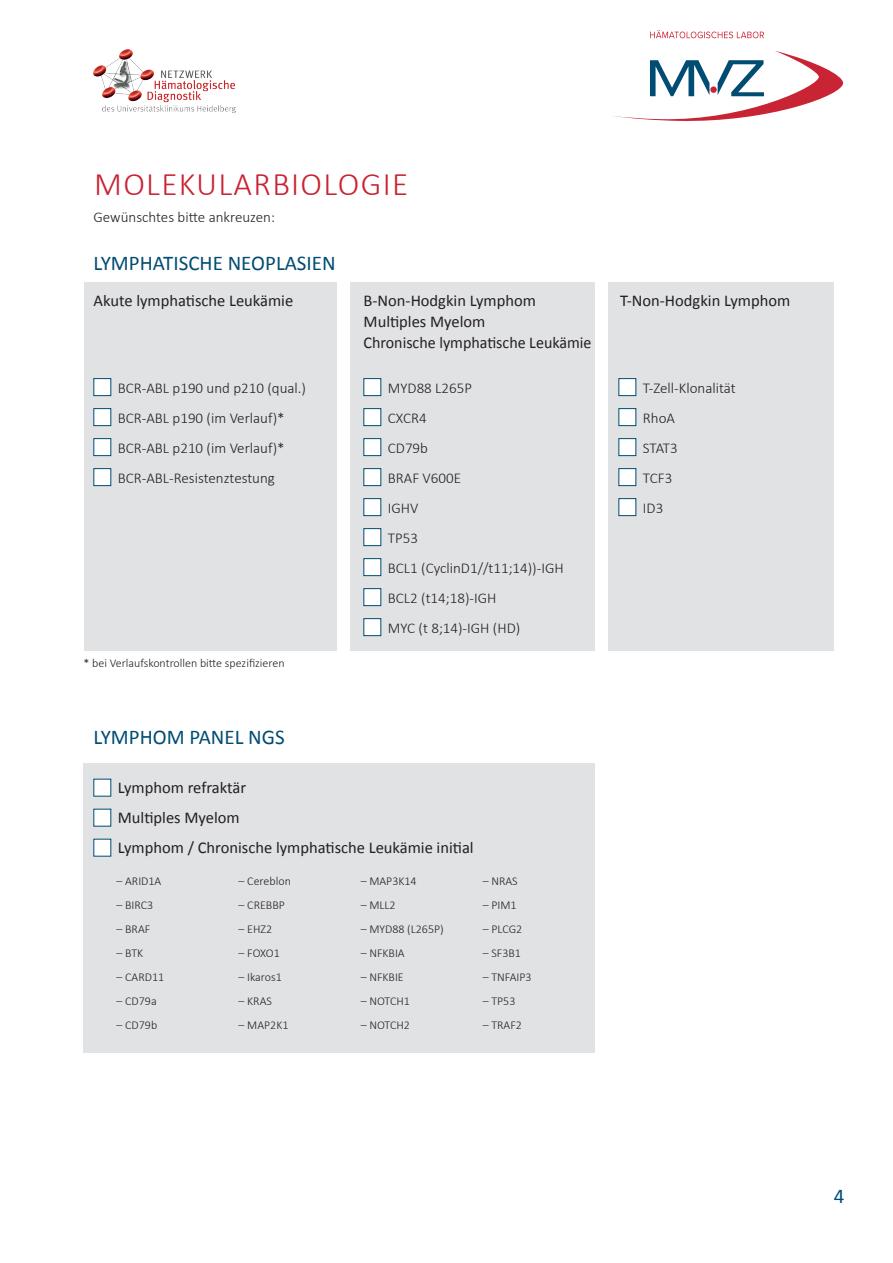
<style>
.page{position:relative;width:893px;height:1263px;background:#fff}
.page>*{position:absolute;margin:0;border:0;box-sizing:border-box;transform-origin:0 0}
.t1{font:300 33px "Calibri";letter-spacing:.04em;color:#c82434}
.t2{font:21px "Calibri";color:#004c72}
.t3{font:16.5px/30px "Calibri";color:#231f20}
.t4{font:300 15px/30px "Calibri";color:#231f20}
.t5{font:300 12px "Calibri";color:#231f20}
</style>
<div class="page">
<svg style="left:650px;top:30px;width:114px;height:8px"></svg>
<svg style="left:613px;top:51px;width:230px;height:70px"></svg>
<img style="left:94px;top:49px;width:141px;height:63px">
<div style="left:84px;top:764px;width:511px;height:289px;background:#e1e2e4"></div>
<div style="left:84px;top:283px;width:253px;height:368px;background:#e1e2e4"></div>
<div style="left:350px;top:283px;width:245px;height:368px;background:#e1e2e4"></div>
<div style="left:608px;top:283px;width:226px;height:368px;background:#e1e2e4"></div>
<div style="left:94px;top:378px;width:17px;height:18px;background:#fff;border:1px solid #004c72"></div>
<div style="left:364px;top:378px;width:17px;height:18px;background:#fff;border:1px solid #004c72"></div>
<div style="left:619px;top:378px;width:17px;height:18px;background:#fff;border:1px solid #004c72"></div>
<div style="left:94px;top:408px;width:17px;height:18px;background:#fff;border:1px solid #004c72"></div>
<div style="left:364px;top:408px;width:17px;height:18px;background:#fff;border:1px solid #004c72"></div>
<div style="left:619px;top:408px;width:17px;height:18px;background:#fff;border:1px solid #004c72"></div>
<div style="left:94px;top:438px;width:17px;height:18px;background:#fff;border:1px solid #004c72"></div>
<div style="left:364px;top:438px;width:17px;height:18px;background:#fff;border:1px solid #004c72"></div>
<div style="left:619px;top:438px;width:17px;height:18px;background:#fff;border:1px solid #004c72"></div>
<div style="left:94px;top:468px;width:17px;height:18px;background:#fff;border:1px solid #004c72"></div>
<div style="left:364px;top:468px;width:17px;height:18px;background:#fff;border:1px solid #004c72"></div>
<div style="left:619px;top:468px;width:17px;height:18px;background:#fff;border:1px solid #004c72"></div>
<div style="left:364px;top:498px;width:17px;height:18px;background:#fff;border:1px solid #004c72"></div>
<div style="left:619px;top:498px;width:17px;height:18px;background:#fff;border:1px solid #004c72"></div>
<div style="left:364px;top:528px;width:17px;height:18px;background:#fff;border:1px solid #004c72"></div>
<div style="left:364px;top:558px;width:17px;height:18px;background:#fff;border:1px solid #004c72"></div>
<div style="left:364px;top:588px;width:17px;height:18px;background:#fff;border:1px solid #004c72"></div>
<div style="left:364px;top:618px;width:17px;height:18px;background:#fff;border:1px solid #004c72"></div>
<div style="left:94px;top:779px;width:17px;height:17px;background:#fff"></div>
<div style="left:94px;top:809px;width:17px;height:17px;background:#fff"></div>
<div style="left:94px;top:839px;width:17px;height:17px;background:#fff"></div>
<h1 class="t1" style="left:94px;top:163px;width:315px">MOLEKULARBIOLOGIE</h1>
<p class="t4" style="left:94px;top:202px;width:183px">Gewünschtes bitte ankreuzen:</p>
<h2 class="t2" style="left:94px;top:250px;width:244px">LYMPHATISCHE NEOPLASIEN</h2>
<p class="t3" style="left:94px;top:285px;width:201px">Akute lymphatische Leukämie</p>
<p class="t3" style="left:364px;top:285px;width:174px">B-Non-Hodgkin Lymphom</p>
<p class="t3" style="left:620px;top:285px;width:172px">T-Non-Hodgkin Lymphom</p>
<p class="t3" style="left:364px;top:310px;width:229px;line-height:21px">Multiples Myelom<br>Chronische lymphatische Leukämie</p>
<p class="t4" style="left:118px;top:373px;width:190px">BCR-ABL p190 und p210 (qual.)</p>
<p class="t4" style="left:388px;top:373px;width:86px">MYD88 L265P</p>
<p class="t4" style="left:643px;top:373px;width:94px">T-Zell-Klonalität</p>
<p class="t4" style="left:118px;top:403px;width:168px">BCR-ABL p190 (im Verlauf)*</p>
<p class="t4" style="left:388px;top:403px;width:40px">CXCR4</p>
<p class="t4" style="left:643px;top:403px;width:34px">RhoA</p>
<p class="t4" style="left:118px;top:433px;width:168px">BCR-ABL p210 (im Verlauf)*</p>
<p class="t4" style="left:388px;top:433px;width:42px">CD79b</p>
<p class="t4" style="left:643px;top:433px;width:36px">STAT3</p>
<p class="t4" style="left:118px;top:463px;width:159px">BCR-ABL-Resistenztestung</p>
<p class="t4" style="left:388px;top:463px;width:75px">BRAF V600E</p>
<p class="t4" style="left:643px;top:463px;width:31px">TCF3</p>
<p class="t4" style="left:388px;top:493px;width:32px">IGHV</p>
<p class="t4" style="left:643px;top:493px;width:22px">ID3</p>
<p class="t4" style="left:388px;top:523px;width:177px">TP53<br>BCL1 (CyclinD1//t11;14))-IGH<br>BCL2 (t14;18)-IGH<br>MYC (t 8;14)-IGH (HD)</p>
<p class="t5" style="left:84px;top:656px;width:202px">* bei Verlaufskontrollen bitte spezifizieren</p>
<h2 class="t2" style="left:94px;top:724px;width:193px">LYMPHOM PANEL NGS</h2>
<p class="t3" style="left:118px;top:772px;width:357px">Lymphom refraktär<br>Multiples Myelom<br>Lymphom / Chronische lymphatische Leukämie initial</p>
<p class="t5" style="left:117px;top:873px;width:46px">– ARID1A</p>
<p class="t5" style="left:117px;top:897px;width:38px">– BIRC3</p>
<p class="t5" style="left:117px;top:921px;width:35px">– BRAF</p>
<p class="t5" style="left:117px;top:945px;width:28px">– BTK</p>
<p class="t5" style="left:117px;top:969px;width:49px">– CARD11</p>
<p class="t5" style="left:117px;top:993px;width:42px">– CD79a</p>
<p class="t5" style="left:117px;top:1017px;width:42px">– CD79b</p>
<p class="t5" style="left:239px;top:873px;width:54px">– Cereblon</p>
<p class="t5" style="left:239px;top:897px;width:48px">– CREBBP</p>
<p class="t5" style="left:239px;top:921px;width:35px">– EHZ2</p>
<p class="t5" style="left:239px;top:945px;width:43px">– FOXO1</p>
<p class="t5" style="left:239px;top:969px;width:45px">– Ikaros1</p>
<p class="t5" style="left:239px;top:993px;width:35px">– KRAS</p>
<p class="t5" style="left:239px;top:1017px;width:51px">– MAP2K1</p>
<p class="t5" style="left:361px;top:873px;width:57px">– MAP3K14</p>
<p class="t5" style="left:361px;top:897px;width:36px">– MLL2</p>
<p class="t5" style="left:361px;top:921px;width:85px">– MYD88 (L265P)</p>
<p class="t5" style="left:361px;top:945px;width:46px">– NFKBIA</p>
<p class="t5" style="left:361px;top:969px;width:45px">– NFKBIE</p>
<p class="t5" style="left:361px;top:993px;width:51px">– NOTCH1</p>
<p class="t5" style="left:361px;top:1017px;width:51px">– NOTCH2</p>
<p class="t5" style="left:483px;top:873px;width:36px">– NRAS</p>
<p class="t5" style="left:483px;top:897px;width:35px">– PIM1</p>
<p class="t5" style="left:483px;top:921px;width:41px">– PLCG2</p>
<p class="t5" style="left:483px;top:945px;width:40px">– SF3B1</p>
<p class="t5" style="left:483px;top:969px;width:50px">– TNFAIP3</p>
<p class="t5" style="left:483px;top:993px;width:34px">– TP53</p>
<p class="t5" style="left:483px;top:1017px;width:41px">– TRAF2</p>
<h2 class="t2" style="left:834px;top:1183px;width:12px">4</h2>
</div>
